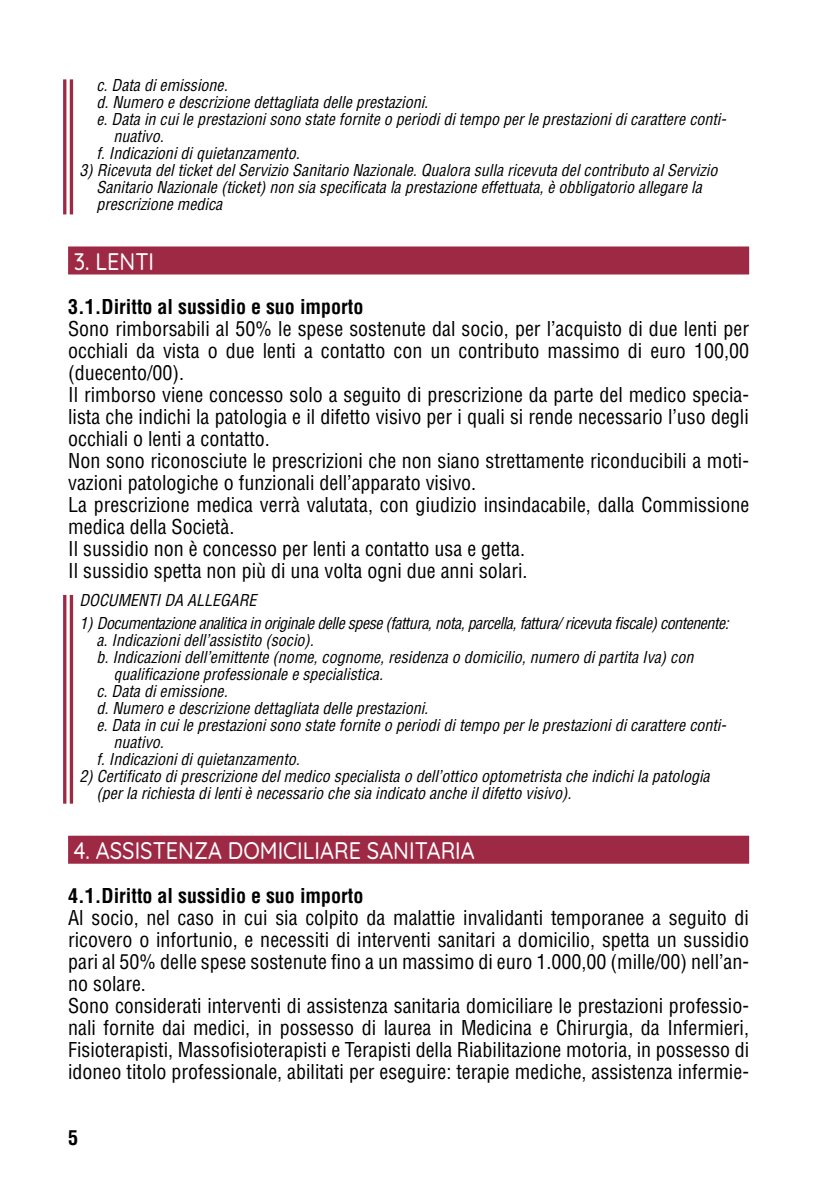
<style>
.page{position:relative;width:840px;height:1191px;background:#fff}
.page>*{position:absolute;margin:0;border:0;box-sizing:border-box;transform-origin:0 0}
.t1{font:300 24px "Quicksand";color:#fff;scale:.9 1}
.t2{font:condensed 20px/22px "Helvetica LT Std";color:#000}
.t3{font:700 condensed 20px "Helvetica LT Std";color:#000}
.t4{font:italic condensed 16px/17px "Helvetica LT Std";color:#000}
.t5{font:italic condensed 16px "Helvetica LT Std";letter-spacing:-.03em;color:#000}
</style>
<div class="page">
<hr style="left:63px;top:79px;width:3px;height:135px;background:#9e2944">
<hr style="left:70px;top:79px;width:3px;height:135px;background:#9e2944">
<div style="left:68px;top:246px;width:680px;height:28px;background:#9e2944"></div>
<hr style="left:63px;top:595px;width:3px;height:208px;background:#9e2944">
<hr style="left:70px;top:595px;width:3px;height:208px;background:#9e2944">
<div style="left:68px;top:835px;width:680px;height:28px;background:#9e2944"></div>
<p class="t4" style="left:96px;top:77px;width:133px">c. Data di emissione.</p>
<p class="t4" style="left:96px;top:94px;width:333px">d. Numero e descrizione dettagliata delle prestazioni.</p>
<p class="t4" style="left:96px;top:111px;width:631px">e. Data in cui le prestazioni sono state fornite o periodi di tempo per le prestazioni di carattere conti-</p>
<p class="t4" style="left:113px;top:128px;width:52px">nuativo.</p>
<p class="t4" style="left:96px;top:145px;width:205px">f. Indicazioni di quietanzamento.</p>
<p class="t4" style="left:96px;top:162px;width:622px;text-indent:-17px">3) Ricevuta del ticket del Servizio Sanitario Nazionale. Qualora sulla ricevuta del contributo al Servizio<br>Sanitario Nazionale (ticket) non sia specificata la prestazione effettuata, è obbligatorio allegare la prescrizione medica</p>
<p class="t1" style="left:74px;top:243px;width:91px">3. LENTI</p>
<p class="t3" style="left:68px;top:294px;width:296px">3.1.Diritto al sussidio e suo importo</p>
<p class="t2" style="left:68px;top:317px;width:682px">Sono rimborsabili al 50% le spese sostenute dal socio, per l’acquisto di due lenti per occhiali da vista o due lenti a contatto con un contributo massimo di euro 100,00 (duecento/00).<br>Il rimborso viene concesso solo a seguito di prescrizione da parte del medico specia&shy;lista che indichi la patologia e il difetto visivo per i quali si rende necessario l’uso degli occhiali o lenti a contatto.<br>Non sono riconosciute le prescrizioni che non siano strettamente riconducibili a moti&shy;vazioni patologiche o funzionali dell’apparato visivo.<br>La prescrizione medica verrà valutata, con giudizio insindacabile, dalla Commissione medica della Società.<br>Il sussidio non è concesso per lenti a contatto usa e getta.<br>Il sussidio spetta non più di una volta ogni due anni solari.</p>
<p class="t4" style="left:79px;top:592px;width:178px">DOCUMENTI DA ALLEGARE</p>
<p class="t5" style="left:79px;top:613px;width:650px">1) Documentazione analitica in originale delle spese (fattura, nota, parcella, fattura/ ricevuta fiscale) contenente:</p>
<p class="t4" style="left:96px;top:632px;width:219px">a. Indicazioni dell’assistito (socio).</p>
<p class="t4" style="left:96px;top:649px;width:598px">b. Indicazioni dell’emittente (nome, cognome, residenza o domicilio, numero di partita Iva) con</p>
<p class="t4" style="left:113px;top:666px;width:271px">qualificazione professionale e specialistica.</p>
<p class="t4" style="left:96px;top:683px;width:133px">c. Data di emissione.</p>
<p class="t4" style="left:96px;top:700px;width:333px">d. Numero e descrizione dettagliata delle prestazioni.</p>
<p class="t4" style="left:96px;top:717px;width:631px">e. Data in cui le prestazioni sono state fornite o periodi di tempo per le prestazioni di carattere conti-</p>
<p class="t4" style="left:113px;top:734px;width:52px">nuativo.</p>
<p class="t4" style="left:96px;top:751px;width:205px">f. Indicazioni di quietanzamento.</p>
<p class="t4" style="left:96px;top:768px;width:614px;text-indent:-17px">2) Certificato di prescrizione del medico specialista o dell’ottico optometrista che indichi la patologia (per la richiesta di lenti è necessario che sia indicato anche il difetto visivo).</p>
<p class="t1" style="left:74px;top:832px;width:447px">4. ASSISTENZA DOMICILIARE SANITARIA</p>
<p class="t3" style="left:68px;top:883px;width:296px">4.1.Diritto al sussidio e suo importo</p>
<p class="t2" style="left:68px;top:906px;width:682px">Al socio, nel caso in cui sia colpito da malattie invalidanti temporanee a seguito di ricovero o infortunio, e necessiti di interventi sanitari a domicilio, spetta un sussidio pari al 50% delle spese sostenute fino a un massimo di euro 1.000,00 (mille/00) nell’an&shy;no solare.<br>Sono considerati interventi di assistenza sanitaria domiciliare le prestazioni professio&shy;nali fornite dai medici, in possesso di laurea in Medicina e Chirurgia, da Infermieri, Fisioterapisti, Massofisioterapisti e Terapisti della Riabilitazione motoria, in possesso di idoneo titolo professionale, abilitati per eseguire: terapie mediche, assistenza infermie-</p>
<p class="t3" style="left:68px;top:1125px;width:11px">5</p>
</div>
